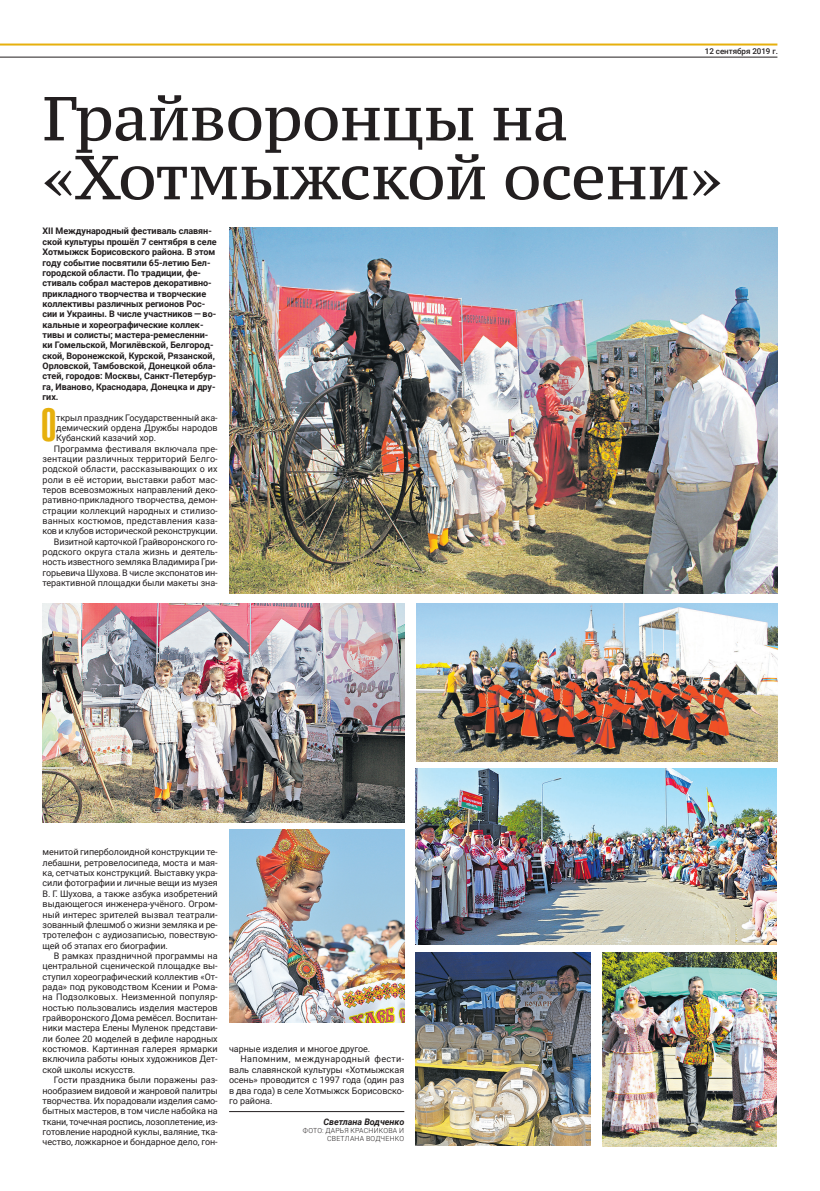
<style>
.page{position:relative;width:820px;height:1191px;background:#fff}
.page>*{position:absolute;margin:0;border:0;box-sizing:border-box;transform-origin:0 0}
.t1{font:62px/58.9px "PT Serif Caption";letter-spacing:-.015em;color:#231f20}
.t2{font:condensed 45.7px "Free Grotesque";color:#e6b00d}
.t3{font:9px/10.4px "Roboto";letter-spacing:-.005em;color:#231f20;text-align:justify}
.t4{font:700 9px/10.3px "Roboto";letter-spacing:-.005em;color:#231f20}
.t5{font:9px "Roboto";letter-spacing:.015em;color:#231f20}
.t6{font:9px "Roboto";letter-spacing:.04em;color:#231f20}
.t7{font:italic 700 9px "Roboto";letter-spacing:-.005em;color:#231f20}
.t8{font:500 8px "Roboto";letter-spacing:-.005em;color:#231f20}
.t9{font:300 7px/8px "Roboto";letter-spacing:.03em;color:#231f20;text-align:right}
</style>
<div class="page">
<hr style="left:0;top:44px;width:777px;height:2px;background:#e6b00d">
<hr style="left:0;top:57px;width:777px;height:1px;background:#231f20">
<img style="left:229px;top:228px;width:548px;height:365px">
<img style="left:43px;top:603px;width:361px;height:219px">
<img style="left:229px;top:829px;width:175px;height:194px">
<img style="left:416px;top:603px;width:361px;height:158px">
<img style="left:415px;top:769px;width:361px;height:175px">
<img style="left:415px;top:952px;width:175px;height:194px">
<img style="left:602px;top:952px;width:174px;height:194px">
<hr style="left:229px;top:1111px;width:175px;height:1px;background:#231f20">
<p class="t8" style="left:704px;top:46px;width:74px">12 сентября 2019 г.</p>
<h1 class="t1" style="left:43px;top:89px;width:680px">Грайворонцы на «Хотмыжской осени»</h1>
<p class="t4" style="left:43px;top:226px;width:175px">XII Международный фестиваль славян&shy;ской культуры прошёл 7 сентября в селе Хотмыжск Борисовского района. В этом году событие посвятили 65-летию Бел&shy;городской области. По традиции, фе&shy;стиваль собрал мастеров декоративно&shy;прикладного творчества и творческие коллективы различных регионов Рос&shy;сии и Украины. В числе участников — во&shy;кальные и хореографические коллек&shy;тивы и солисты; мастера-ремесленни&shy;ки Гомельской, Могилёвской, Белгород&shy;ской, Воронежской, Курской, Рязанской, Орловской, Тамбовской, Донецкой обла&shy;стей, городов: Москвы, Санкт-Петербур&shy;га, Иваново, Краснодара, Донецка и дру&shy;гих.</p>
<h2 class="t2" style="left:41px;top:398px;width:17px">О</h2>
<p class="t3" style="left:56px;top:412px;width:163px">ткрыл праздник Государственный ака-</p>
<p class="t3" style="left:56px;top:422px;width:163px">демический ордена Дружбы народов</p>
<p class="t3" style="left:56px;top:432px;width:101px">Кубанский казачий хор.</p>
<p class="t3" style="left:54px;top:443px;width:165px">Программа фестиваля включала пре-</p>
<p class="t5" style="left:43px;top:452px;width:177px">зентации различных территорий Белго-</p>
<p class="t3" style="left:43px;top:463px;width:176px">родской области, рассказывающих о их</p>
<p class="t3" style="left:43px;top:474px;width:177px">роли в её истории, выставки работ мас-</p>
<p class="t3" style="left:43px;top:484px;width:177px">теров всевозможных направлений деко-</p>
<p class="t3" style="left:43px;top:494px;width:177px">ративно-прикладного творчества, демон-</p>
<p class="t3" style="left:43px;top:505px;width:177px">страции коллекций народных и стилизо-</p>
<p class="t3" style="left:43px;top:515px;width:177px">ванных костюмов, представления каза-</p>
<p class="t3" style="left:43px;top:525px;width:177px">ков и клубов исторической реконструкции.</p>
<p class="t3" style="left:54px;top:536px;width:165px">Визитной карточкой Грайворонского го-</p>
<p class="t3" style="left:43px;top:546px;width:177px">родского округа стала жизнь и деятель-</p>
<p class="t3" style="left:43px;top:557px;width:177px">ность известного земляка Владимира Гри-</p>
<p class="t3" style="left:43px;top:567px;width:177px">горьевича Шухова. В числе экспонатов ин-</p>
<p class="t3" style="left:43px;top:577px;width:177px">терактивной площадки были макеты зна-</p>
<p class="t3" style="left:43px;top:846px;width:177px">менитой гиперболоидной конструкции те&shy;лебашни, ретровелосипеда, моста и мая&shy;ка, сетчатых конструкций. Выставку укра&shy;сили фотографии и личные вещи из музея В. Г. Шухова, а также азбука изобретений выдающегося инженера-учёного. Огром&shy;ный интерес зрителей вызвал театрали&shy;зованный флешмоб о жизни земляка и ре&shy;тротелефон с аудиозаписью, повествую&shy;щей об этапах его биографии.</p>
<p class="t3" style="left:43px;top:950px;width:177px;text-indent:11px">В рамках праздничной программы на центральной сценической площадке вы&shy;ступил хореографический коллектив «От&shy;рада» под руководством Ксении и Рома&shy;на Подзолковых. Неизменной популяр&shy;ностью пользовались изделия мастеров грайворонского Дома ремёсел. Воспитан&shy;ники мастера Елены Муленок представи&shy;ли более 20 моделей в дефиле народных костюмов. Картинная галерея ярмарки включила работы юных художников Дет&shy;ской школы искусств.</p>
<p class="t3" style="left:43px;top:1074px;width:177px;text-indent:11px">Гости праздника были поражены раз&shy;нообразием видовой и жанровой палитры творчества. Их порадовали изделия само&shy;бытных мастеров, в том числе набойка на ткани, точечная роспись, лозоплетение, из&shy;готовление народной куклы, валяние, тка&shy;чество, ложкарное и бондарное дело, гон-</p>
<p class="t3" style="left:229px;top:1043px;width:143px">чарные изделия и многое другое.</p>
<p class="t6" style="left:240px;top:1053px;width:165px">Напомним, международный фести-</p>
<p class="t3" style="left:229px;top:1064px;width:177px">валь славянской культуры «Хотмыжская</p>
<p class="t3" style="left:229px;top:1074px;width:177px">осень» проводится с 1997 года (один раз</p>
<p class="t3" style="left:229px;top:1084px;width:177px">в два года) в селе Хотмыжск Борисовско-</p>
<p class="t3" style="left:229px;top:1095px;width:45px">го района.</p>
<p class="t7" style="left:323px;top:1115px;width:82px">Светлана Водченко</p>
<p class="t9" style="left:303px;top:1125px;width:103px">Фото: Дарья Красникова и<br>Светлана Водченко</p>
</div>
